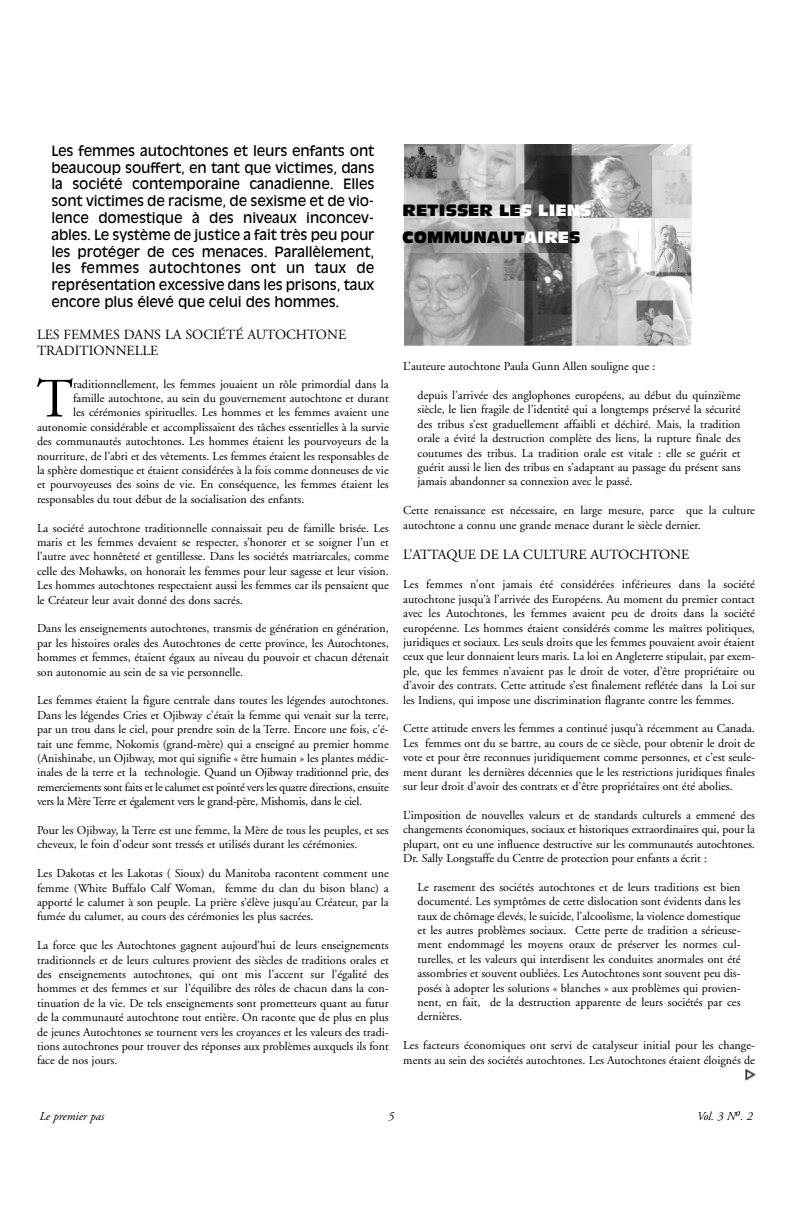
<style>
.page{position:relative;width:792px;height:1224px;background:#fff}
.page>*{position:absolute;margin:0;border:0;box-sizing:border-box;transform-origin:0 0}
.t1{font:55.4px "Adobe Garamond";color:#000}
.t2{font:16px/27px "Antique Olive Compact";color:#000}
.t3{font:14px/16.8px "Antique Olive";letter-spacing:-.01em;color:#000;text-align:justify}
.t4{font:14px/16.8px "Adobe Garamond";color:#000}
.t5{font:12px/14.4px "Adobe Garamond";color:#000;text-align:justify}
.t6{font:italic 12px "Adobe Garamond";color:#000}
.s1{color:#fff}
</style>
<div class="page">
<img style="left:404px;top:144px;width:287px;height:202px">
<svg style="left:746px;top:1069px;width:10px;height:12px"></svg>
<p class="t3" style="left:51px;top:143px;width:325px">Les femmes autochtones et leurs enfants ont beaucoup souffert, en tant que victimes, dans la société contemporaine canadienne. Elles sont victimes de racisme, de sexisme et de vio&shy;lence domestique à des niveaux inconcev&shy;ables. Le système de justice a fait très peu pour les protéger de ces menaces. Parallèlement, les femmes autochtones ont un taux de représentation excessive dans les prisons, taux encore plus élevé que celui des hommes.</p>
<p class="t4" style="left:37px;top:327px;width:311px">LES FEMMES DANS LA SOCIÉTÉ AUTOCHTONE<br>TRADITIONNELLE</p>
<h1 class="t1" style="left:37px;top:377px;width:38px">T</h1>
<p class="t5" style="left:73px;top:378px;width:317px">raditionnellement, les femmes jouaient un rôle primordial dans la</p>
<p class="t5" style="left:73px;top:392px;width:317px">famille autochtone, au sein du gouvernement autochtone et durant</p>
<p class="t5" style="left:73px;top:407px;width:317px">les cérémonies spirituelles. Les hommes et les femmes avaient une</p>
<p class="t5" style="left:37px;top:421px;width:353px">autonomie considérable et accomplissaient des tâches essentielles à la survie</p>
<p class="t5" style="left:37px;top:435px;width:353px">des communautés autochtones. Les hommes étaient les pourvoyeurs de la</p>
<p class="t5" style="left:37px;top:450px;width:353px">nourriture, de l’abri et des vêtements. Les femmes étaient les responsables de</p>
<p class="t5" style="left:37px;top:464px;width:353px">la sphère domestique et étaient considérées à la fois comme donneuses de vie</p>
<p class="t5" style="left:37px;top:479px;width:353px">et pourvoyeuses des soins de vie. En conséquence, les femmes étaient les</p>
<p class="t5" style="left:37px;top:493px;width:269px">responsables du tout début de la socialisation des enfants.</p>
<p class="t5" style="left:37px;top:522px;width:353px">La société autochtone traditionnelle connaissait peu de famille brisée. Les maris et les femmes devaient se respecter, s’honorer et se soigner l’un et l’autre avec honnêteté et gentillesse. Dans les sociétés matriarcales, comme celle des Mohawks, on honorait les femmes pour leur sagesse et leur vision.<br>Les hommes autochtones respectaient aussi les femmes car ils pensaient que le Créateur leur avait donné des dons sacrés.</p>
<p class="t5" style="left:37px;top:623px;width:353px">Dans les enseignements autochtones, transmis de génération en génération, par les histoires orales des Autochtones de cette province, les Autochtones, hommes et femmes, étaient égaux au niveau du pouvoir et chacun détenait son autonomie au sein de sa vie personnelle.</p>
<p class="t5" style="left:37px;top:695px;width:353px">Les femmes étaient la figure centrale dans toutes les légendes autochtones.<br>Dans les légendes Cries et Ojibway c’était la femme qui venait sur la terre, par un trou dans le ciel, pour prendre soin de la Terre. Encore une fois, c’é&shy;tait une femme, Nokomis (grand-mère) qui a enseigné au premier homme (Anishinabe, un Ojibway, mot qui signifie « être humain » les plantes médic&shy;inales de la terre et la technologie. Quand un Ojibway traditionnel prie, des remerciements sont faits et le calumet est pointé vers les quatre directions, ensuite vers la Mère Terre et également vers le grand-père, Mishomis, dans le ciel.</p>
<p class="t5" style="left:37px;top:824px;width:353px">Pour les Ojibway, la Terre est une femme, la Mère de tous les peuples, et ses cheveux, le foin d’odeur sont tressés et utilisés durant les cérémonies.</p>
<p class="t5" style="left:37px;top:867px;width:353px">Les Dakotas et les Lakotas ( Sioux) du Manitoba racontent comment une femme (White Buffalo Calf Woman, femme du clan du bison blanc) a apporté le calumet à son peuple. La prière s’élève jusqu’au Créateur, par la fumée du calumet, au cours des cérémonies les plus sacrées.</p>
<p class="t5" style="left:37px;top:939px;width:353px">La force que les Autochtones gagnent aujourd’hui de leurs enseignements traditionnels et de leurs cultures provient des siècles de traditions orales et des enseignements autochtones, qui ont mis l’accent sur l’égalité des hommes et des femmes et sur l’équilibre des rôles de chacun dans la con&shy;tinuation de la vie. De tels enseignements sont prometteurs quant au futur de la communauté autochtone tout entière. On raconte que de plus en plus de jeunes Autochtones se tournent vers les croyances et les valeurs des tradi&shy;tions autochtones pour trouver des réponses aux problèmes auxquels ils font face de nos jours.</p>
<h2 class="t2" style="left:403px;top:197px;width:190px">RETISSER LE<span class="s1">S LIENS<br></span>COMMUNAUT<span class="s1">AIRE</span>S</h2>
<p class="t5" style="left:403px;top:360px;width:254px">L’auteure autochtone Paula Gunn Allen souligne que :</p>
<p class="t5" style="left:418px;top:389px;width:325px">depuis l’arrivée des anglophones européens, au début du quinzième siècle, le lien fragile de l’identité qui a longtemps préservé la sécurité des tribus s’est graduellement affaibli et déchiré. Mais, la tradition orale a évité la destruction complète des liens, la rupture finale des coutumes des tribus. La tradition orale est vitale : elle se guérit et guérit aussi le lien des tribus en s’adaptant au passage du présent sans jamais abandonner sa connexion avec le passé.</p>
<p class="t5" style="left:403px;top:504px;width:353px">Cette renaissance est nécessaire, en large mesure, parce que la culture autochtone a connu une grande menace durant le siècle dernier.</p>
<p class="t4" style="left:403px;top:547px;width:288px">L’ATTAQUE DE LA CULTURE AUTOCHTONE</p>
<p class="t5" style="left:403px;top:579px;width:353px">Les femmes n’ont jamais été considérées inférieures dans la société autochtone jusqu’à l’arrivée des Européens. Au moment du premier contact avec les Autochtones, les femmes avaient peu de droits dans la société européenne. Les hommes étaient considérés comme les maîtres politiques, juridiques et sociaux. Les seuls droits que les femmes pouvaient avoir étaient ceux que leur donnaient leurs maris. La loi en Angleterre stipulait, par exem&shy;ple, que les femmes n’avaient pas le droit de voter, d’être propriétaire ou d’avoir des contrats. Cette attitude s’est finalement reflétée dans la Loi sur les Indiens, qui impose une discrimination flagrante contre les femmes.</p>
<p class="t5" style="left:403px;top:723px;width:353px">Cette attitude envers les femmes a continué jusqu’à récemment au Canada.<br>Les femmes ont du se battre, au cours de ce siècle, pour obtenir le droit de vote et pour être reconnues juridiquement comme personnes, et c’est seule&shy;ment durant les dernières décennies que le les restrictions juridiques finales sur leur droit d’avoir des contrats et d’être propriétaires ont été abolies.</p>
<p class="t5" style="left:403px;top:809px;width:353px">L’imposition de nouvelles valeurs et de standards culturels a emmené des changements économiques, sociaux et historiques extraordinaires qui, pour la plupart, ont eu une influence destructive sur les communautés autochtones.<br>Dr. Sally Longstaffe du Centre de protection pour enfants a écrit :</p>
<p class="t5" style="left:418px;top:881px;width:324px">Le rasement des sociétés autochtones et de leurs traditions est bien documenté. Les symptômes de cette dislocation sont évidents dans les taux de chômage élevés, le suicide, l’alcoolisme, la violence domestique et les autres problèmes sociaux. Cette perte de tradition a sérieuse&shy;ment endommagé les moyens oraux de préserver les normes cul&shy;turelles, et les valeurs qui interdisent les conduites anormales ont été assombries et souvent oubliées. Les Autochtones sont souvent peu dis&shy;posés à adopter les solutions « blanches » aux problèmes qui provien&shy;nent, en fait, de la destruction apparente de leurs sociétés par ces dernières.</p>
<p class="t5" style="left:403px;top:1039px;width:353px">Les facteurs économiques ont servi de catalyseur initial pour les change&shy;ments au sein des sociétés autochtones. Les Autochtones étaient éloignés de</p>
<p class="t6" style="left:39px;top:1112px;width:66px">Le premier pas</p>
<p class="t6" style="left:388px;top:1112px;width:7px">5</p>
<p class="t6" style="left:697px;top:1112px;width:57px">Vol. 3 No. 2</p>
</div>
